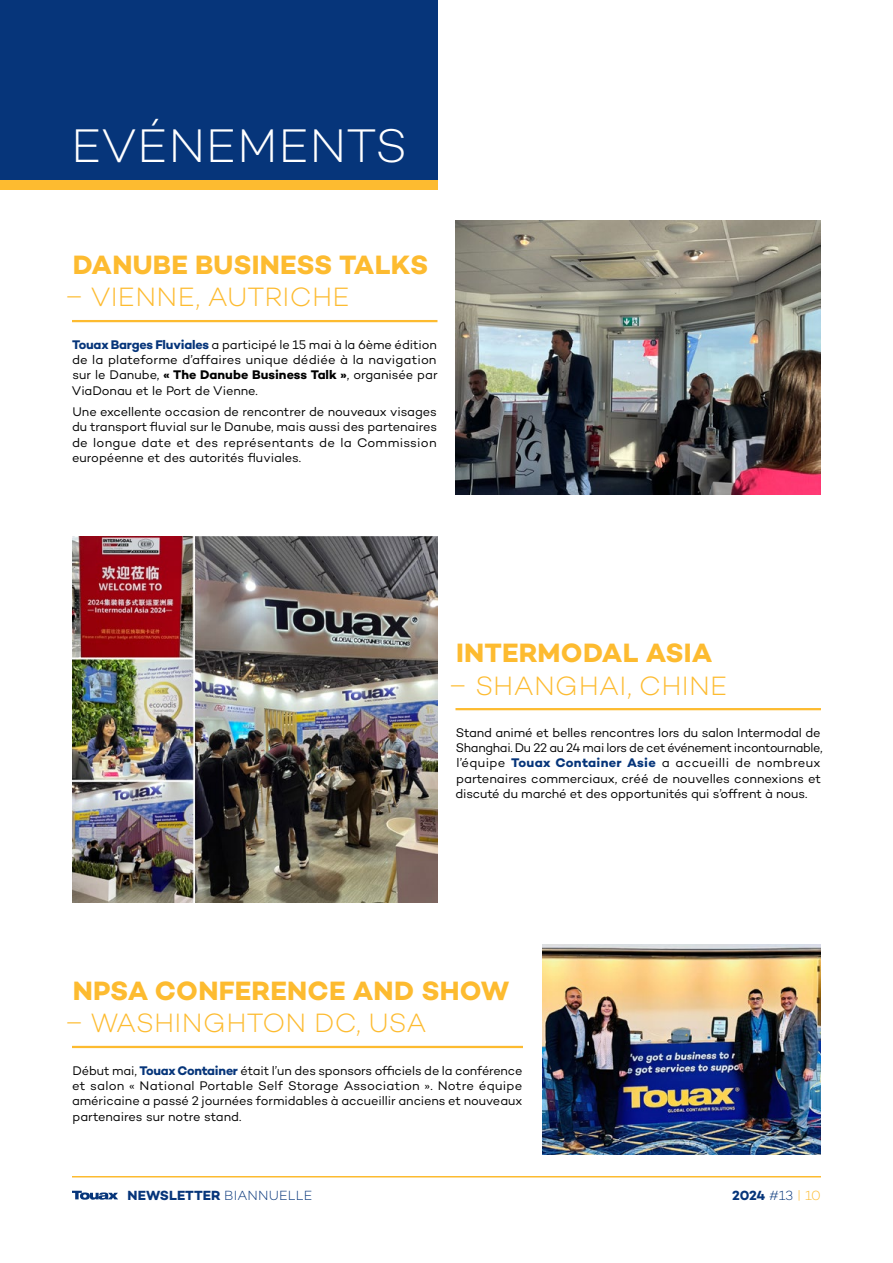
<style>
.page{position:relative;width:893px;height:1263px;background:#fff}
.page>*{position:absolute;margin:0;border:0;box-sizing:border-box;transform-origin:0 0}
.t1{font:300 48px "Campton";letter-spacing:.01em;color:#fff}
.t2{font:700 27px "Campton";letter-spacing:.01em;color:#fdbb30}
.t3{font:300 27px "Campton";letter-spacing:.01em;color:#fdbb30}
.t4{font:700 13.5px "Campton";letter-spacing:.005em;color:#06357a}
.t5{font:12.75px/15.3px "Campton";letter-spacing:-.01em;color:#000;text-align:justify}
.s1{font-weight:700;color:#06357a}
.s2{font-weight:700}
.s3{font-weight:300}
.s4{font-weight:300;color:#fdbb30}
</style>
<div class="page">
<svg style="left:72px;top:1191px;width:46px;height:9px"></svg>
<hr style="left:72px;top:320px;width:365px;height:2px;background:#fdbb30">
<img style="left:455px;top:221px;width:366px;height:274px">
<hr style="left:72px;top:1046px;width:451px;height:2px;background:#fdbb30">
<img style="left:542px;top:945px;width:279px;height:210px">
<hr style="left:455px;top:708px;width:366px;height:2px;background:#fdbb30">
<img style="left:72px;top:537px;width:365px;height:365px">
<div style="left:0;top:0;width:437px;height:189px;background:#06357a"></div>
<div style="left:0;top:180px;width:437px;height:9px;background:#fdbb30"></div>
<hr style="left:72px;top:1176px;width:749px;height:1px;background:#fdbb30">
<h1 class="t1" style="left:71px;top:116px;width:337px">EVÉNEMENTS</h1>
<h2 class="t2" style="left:73px;top:248px;width:357px">DANUBE BUSINESS TALKS</h2>
<h2 class="t3" style="left:64px;top:281px;width:287px">– VIENNE, AUTRICHE</h2>
<p class="t5" style="left:72px;top:336px;width:367px"><span class="s1">Touax Barges Fluviales</span> a participé le 15 mai à la 6ème édition de la plateforme d’affaires unique dédiée à la navigation sur le Danube, <span class="s2">« The Danube Business Talk »</span>, organisée par ViaDonau et le Port de Vienne.</p>
<p class="t5" style="left:72px;top:404px;width:366px">Une excellente occasion de rencontrer de nouveaux visages du transport fluvial sur le Danube, mais aussi des partenaires de longue date et des représentants de la Commission européenne et des autorités fluviales.</p>
<h2 class="t2" style="left:456px;top:636px;width:258px">INTERMODAL ASIA</h2>
<h2 class="t3" style="left:448px;top:669px;width:281px">– SHANGHAI, CHINE</h2>
<p class="t5" style="left:455px;top:724px;width:368px;text-align:left">Stand animé et belles rencontres lors du salon Intermodal de Shanghai. Du 22 au 24 mai lors de cet événement incontournable, l’équipe <span class="s1">Touax Container Asie</span> a accueilli de nombreux partenaires commerciaux, créé de nouvelles connexions et discuté du marché et des opportunités qui s’offrent à nous.</p>
<h2 class="t2" style="left:73px;top:973px;width:438px">NPSA CONFERENCE AND SHOW</h2>
<h2 class="t3" style="left:64px;top:1006px;width:364px">– WASHINGHTON DC, USA</h2>
<p class="t5" style="left:72px;top:1062px;width:452px">Début mai, <span class="s1">Touax Container</span> était l’un des sponsors officiels de la conférence et salon « National Portable Self Storage Association ». Notre équipe américaine a passé 2 journées formidables à accueillir anciens et nouveaux partenaires sur notre stand.</p>
<p class="t4" style="left:128px;top:1186px;width:186px">NEWSLETTER <span class="s3">BIANNUELLE</span></p>
<p class="t4" style="left:732px;top:1186px;width:90px">2024 <span class="s3">#13</span> <span class="s4">| 10</span></p>
</div>
